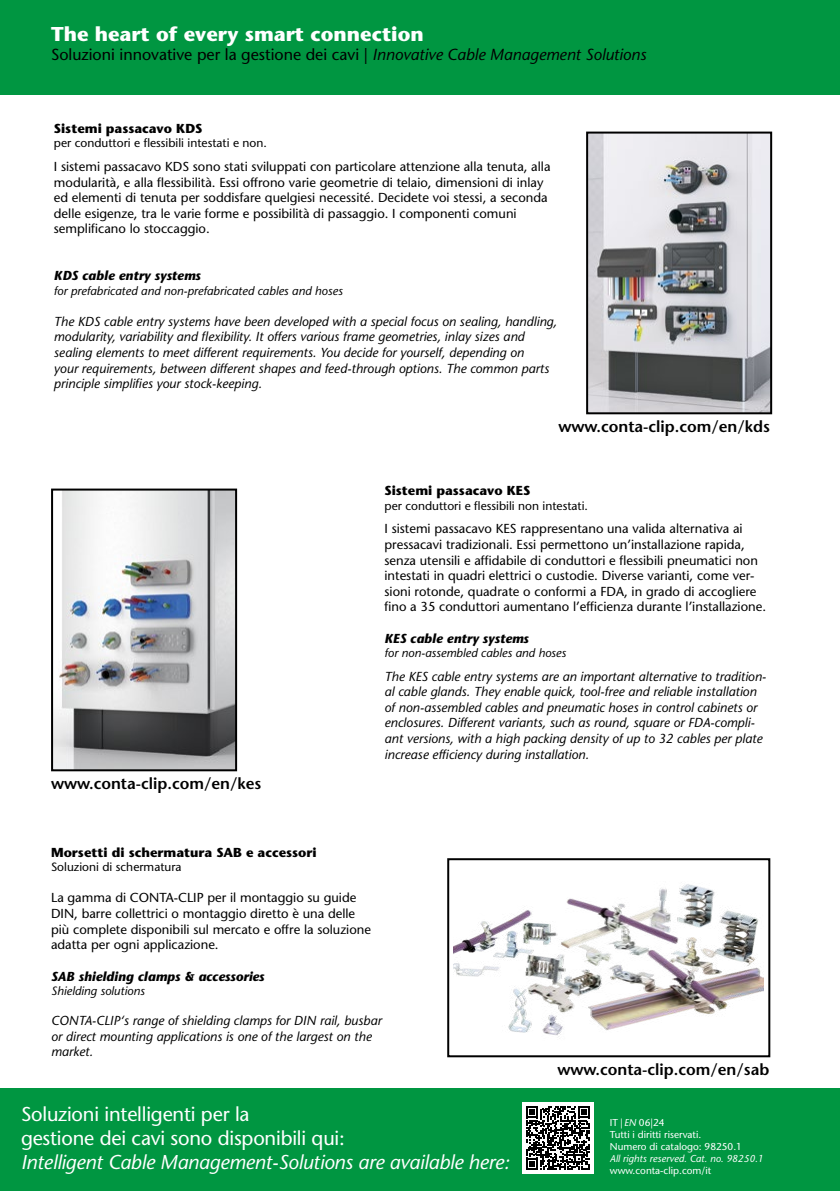
<style>
.page{position:relative;width:840px;height:1191px;background:#fff}
.page>*{position:absolute;margin:0;border:0;box-sizing:border-box;transform-origin:0 0}
.t1{font:500 20px/24px "Stone Sans Std";letter-spacing:-.01em;color:#fff}
.t2{font:italic 500 20px "Stone Sans Std";letter-spacing:-.01em;color:#fff}
.t3{font:700 20px "Stone Sans Std";color:#fff}
.t4{font:600 16px "Stone Sans Std";color:#000}
.t5{font:500 16px "Stone Sans Std";color:#000}
.t6{font:500 13px/15.6px "Stone Sans Std";color:#000}
.t7{font:italic 500 13px/15.6px "Stone Sans Std";color:#000}
.t8{font:700 13px "Stone Sans Std";color:#000}
.t9{font:italic 700 13px "Stone Sans Std";color:#000}
.t10{font:italic 500 12px "Stone Sans Std";color:#000}
.t11{font:500 12px "Stone Sans Std";color:#000}
.t12{font:500 10px/12px "Stone Sans Std";color:#fff}
.t13{font:italic 500 10px "Stone Sans Std";color:#fff}
.s1{font-style:italic}
</style>
<div class="page">
<img style="left:588px;top:135px;width:180px;height:276px">
<div style="left:585px;top:132px;width:186px;height:282px;border:2px solid #000"></div>
<img style="left:453px;top:884px;width:310px;height:153px">
<div style="left:447px;top:858px;width:322px;height:199px;border:2px solid #000"></div>
<img style="left:54px;top:491px;width:180px;height:277px">
<div style="left:51px;top:488px;width:186px;height:283px;border:2px solid #000"></div>
<div style="left:0;top:1089px;width:839px;height:102px;background:#009641"></div>
<div style="left:0;top:0;width:839px;height:95px;background:#009641"></div>
<div style="left:522px;top:1102px;width:71px;height:72px;background:#fff"></div>
<svg style="left:526px;top:1106px;width:63px;height:64px"></svg>
<h1 class="t3" style="left:51px;top:22px;width:374px">The heart of every smart connection</h1>
<p class="t5" style="left:51px;top:45px;width:596px">Soluzioni innovative per la gestione dei cavi | <span class="s1">Innovative Cable Management Solutions</span></p>
<p class="t8" style="left:54px;top:121px;width:150px">Sistemi passacavo KDS</p>
<p class="t11" style="left:54px;top:136px;width:214px">per conduttori e flessibili intestati e non.</p>
<p class="t6" style="left:54px;top:159px;width:498px">I sistemi passacavo KDS sono stati sviluppati con particolare attenzione alla tenuta, alla modularità, e alla flessibilità. Essi offrono varie geometrie di telaio, dimensioni di inlay ed elementi di tenuta per soddisfare quelgiesi necessité. Decidete voi stessi, a seconda delle esigenze, tra le varie forme e possibilità di passaggio. I componenti comuni semplificano lo stoccaggio.</p>
<p class="t9" style="left:54px;top:268px;width:148px">KDS cable entry systems</p>
<p class="t10" style="left:54px;top:283px;width:290px">for prefabricated and non-prefabricated cables and hoses</p>
<p class="t7" style="left:54px;top:313px;width:504px">The KDS cable entry systems have been developed with a special focus on sealing, handling, modularity, variability and flexibility. It offers various frame geometries, inlay sizes and sealing elements to meet different requirements. You decide for yourself, depending on<br>your requirements, between different shapes and feed-through options. The common parts principle simplifies your stock-keeping.</p>
<p class="t4" style="left:558px;top:416px;width:213px">www.conta-clip.com/en/kds</p>
<p class="t4" style="left:51px;top:773px;width:212px">www.conta-clip.com/en/kes</p>
<p class="t8" style="left:384px;top:483px;width:147px">Sistemi passacavo KES</p>
<p class="t11" style="left:384px;top:498px;width:205px">per conduttori e flessibili non intestati.</p>
<p class="t6" style="left:384px;top:521px;width:383px">I sistemi passacavo KES rappresentano una valida alternativa ai pressacavi tradizionali. Essi permettono un’installazione rapida, senza utensili e affidabile di conduttori e flessibili pneumatici non intestati in quadri elettrici o custodie. Diverse varianti, come ver&shy;sioni rotonde, quadrate o conformi a FDA, in grado di accogliere fino a 35 conduttori aumentano l’efficienza durante l’installazione.</p>
<p class="t9" style="left:384px;top:630px;width:146px">KES cable entry systems</p>
<p class="t10" style="left:384px;top:645px;width:183px">for non-assembled cables and hoses</p>
<p class="t7" style="left:384px;top:668px;width:383px">The KES cable entry systems are an important alternative to tradition&shy;al cable glands. They enable quick, tool-free and reliable installation of non-assembled cables and pneumatic hoses in control cabinets or enclosures. Different variants, such as round, square or FDA-compli&shy;ant versions, with a high packing density of up to 32 cables per plate increase efficiency during installation.</p>
<p class="t8" style="left:51px;top:844px;width:267px">Morsetti di schermatura SAB e accessori</p>
<p class="t11" style="left:51px;top:860px;width:132px">Soluzioni di schermatura</p>
<p class="t6" style="left:51px;top:890px;width:321px">La gamma di CONTA-CLIP per il montaggio su guide DIN, barre collettrici o montaggio diretto è una delle più complete disponibili sul mercato e offre la soluzione adatta per ogni applicazione.</p>
<p class="t9" style="left:51px;top:968px;width:215px">SAB shielding clamps &amp; accessories</p>
<p class="t10" style="left:51px;top:983px;width:95px">Shielding solutions</p>
<p class="t7" style="left:51px;top:1012px;width:332px">CONTA-CLIP‘s range of shielding clamps for DIN rail, busbar or direct mounting applications is one of the largest on the market.</p>
<h1 class="t1" style="left:21px;top:1102px;width:325px">Soluzioni intelligenti per la<br>gestione dei cavi sono disponibili qui:</h1>
<h1 class="t2" style="left:21px;top:1150px;width:490px">Intelligent Cable Management-Solutions are available here:</h1>
<p class="t4" style="left:557px;top:1059px;width:213px">www.conta-clip.com/en/sab</p>
<p class="t12" style="left:609px;top:1116px;width:133px">IT <span class="s1">| EN</span> 06|24<br>Tutti i diritti riservati.<br>Numero di catalogo: 98250.1</p>
<p class="t13" style="left:609px;top:1152px;width:155px">All rights reserved. Cat. no. 98250.1</p>
<p class="t12" style="left:609px;top:1164px;width:103px">www.conta-clip.com/it</p>
</div>
